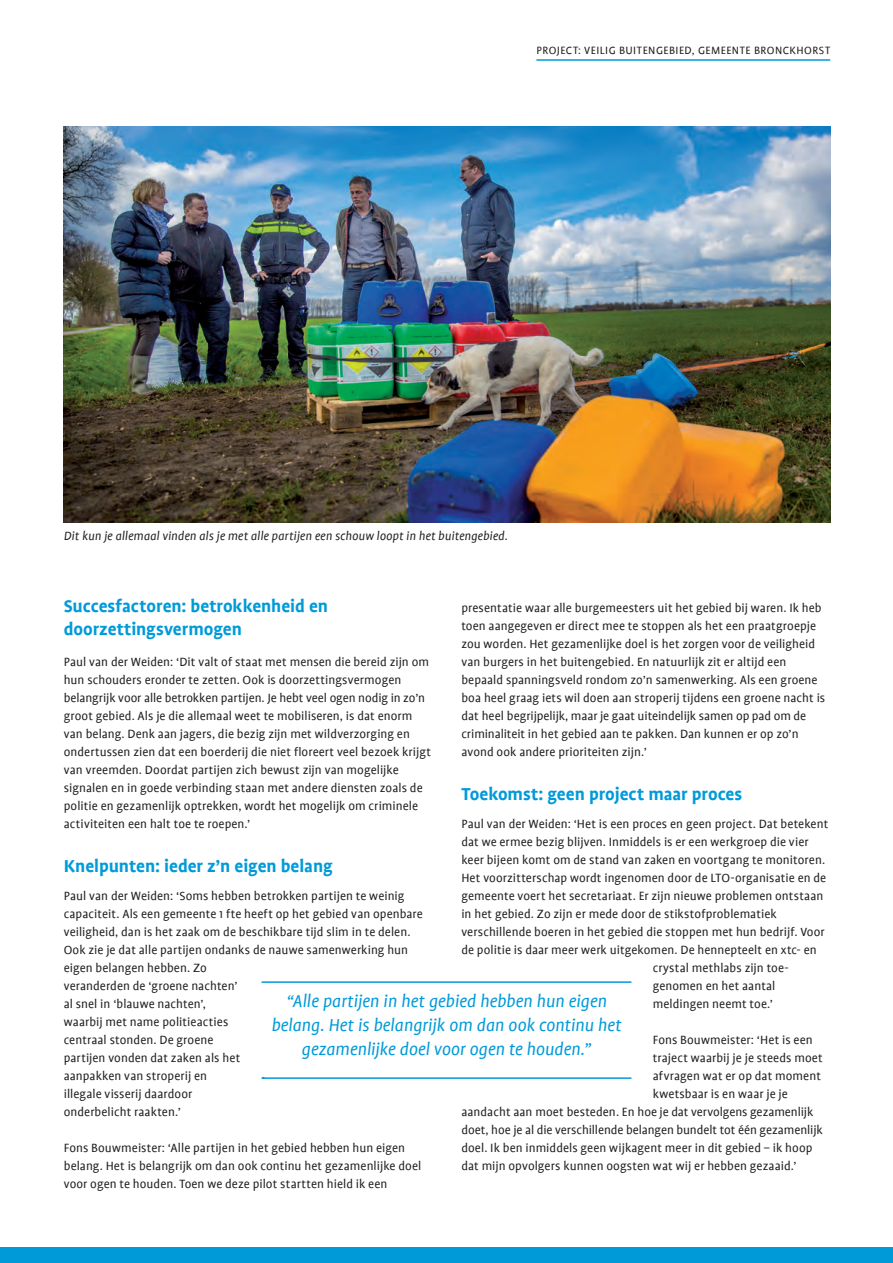
<style>
.page{position:relative;width:893px;height:1263px;background:#fff}
.page>*{position:absolute;margin:0;border:0;box-sizing:border-box;transform-origin:0 0}
.t1{font:italic 19.5px/24px "Profile";letter-spacing:-.01em;color:#009ad9;text-align:center}
.t2{font:700 19.5px/22.5px "Profile";letter-spacing:-.005em;color:#009ad9}
.t3{font:13.5px/18px "Profile";letter-spacing:.005em;color:#231f20}
.t4{font:italic 13.5px "Profile";letter-spacing:.005em;color:#231f20}
.t5{font:12px "Profile";letter-spacing:.04em;color:#231f20}
</style>
<div class="page">
<img style="left:64px;top:126px;width:766px;height:396px">
<hr style="left:261px;top:981px;width:370px;height:2px;background:#009ad9">
<hr style="left:261px;top:1077px;width:370px;height:2px;background:#009ad9">
<hr style="left:536px;top:59px;width:294px;height:2px;background:#009ad9">
<div style="left:0;top:1247px;width:893px;height:16px;background:#009ad9"></div>
<p class="t5" style="left:536px;top:44px;width:295px">PROJECT: VEILIG BUITENGEBIED, GEMEENTE BRONCKHORST</p>
<p class="t4" style="left:64px;top:529px;width:446px">Dit kun je allemaal vinden als je met alle partijen een schouw loopt in het buitengebied.</p>
<h1 class="t2" style="left:64px;top:595px;width:266px">Succesfactoren: betrokkenheid en doorzettingsvermogen</h1>
<p class="t3" style="left:64px;top:653px;width:369px">Paul van der Weiden: ‘Dit valt of staat met mensen die bereid zijn om hun schouders eronder te zetten. Ook is doorzettingsvermogen belangrijk voor alle betrokken partijen. Je hebt veel ogen nodig in zo’n groot gebied. Als je die allemaal weet te mobiliseren, is dat enorm van belang. Denk aan jagers, die bezig zijn met wildverzorging en ondertussen zien dat een boerderij die niet floreert veel bezoek krijgt van vreemden. Doordat partijen zich bewust zijn van mogelijke signalen en in goede verbinding staan met andere diensten zoals de politie en gezamenlijk optrekken, wordt het mogelijk om criminele activiteiten een halt toe te roepen.’</p>
<h1 class="t2" style="left:64px;top:854px;width:270px">Knelpunten: ieder z’n eigen belang</h1>
<p class="t3" style="left:64px;top:887px;width:361px">Paul van der Weiden: ‘Soms hebben betrokken partijen te weinig capaciteit. Als een gemeente 1 fte heeft op het gebied van openbare veiligheid, dan is het zaak om de beschikbare tijd slim in te delen.<br>Ook zie je dat alle partijen ondanks de nauwe samenwerking hun eigen belangen hebben. Zo<br>veranderden de ‘groene nachten’<br>al snel in ‘blauwe nachten’,<br>waarbij met name politieacties<br>centraal stonden. De groene<br>partijen vonden dat zaken als het<br>aanpakken van stroperij en<br>illegale visserij daardoor<br>onderbelicht raakten.’</p>
<p class="t3" style="left:64px;top:1139px;width:359px">Fons Bouwmeister: ‘Alle partijen in het gebied hebben hun eigen belang. Het is belangrijk om dan ook continu het gezamenlijke doel voor ogen te houden. Toen we deze pilot startten hield ik een</p>
<p class="t3" style="left:461px;top:599px;width:365px">presentatie waar alle burgemeesters uit het gebied bij waren. Ik heb toen aangegeven er direct mee te stoppen als het een praatgroepje zou worden. Het gezamenlijke doel is het zorgen voor de veiligheid van burgers in het buitengebied. En natuurlijk zit er altijd een bepaald spanningsveld rondom zo’n samenwerking. Als een groene boa heel graag iets wil doen aan stroperij tijdens een groene nacht is dat heel begrijpelijk, maar je gaat uiteindelijk samen op pad om de criminaliteit in het gebied aan te pakken. Dan kunnen er op zo’n avond ook andere prioriteiten zijn.’</p>
<h1 class="t2" style="left:461px;top:782px;width:282px">Toekomst: geen project maar proces</h1>
<p class="t3" style="left:461px;top:815px;width:368px">Paul van der Weiden: ‘Het is een proces en geen project. Dat betekent</p>
<p class="t3" style="left:461px;top:833px;width:349px">dat we ermee bezig blijven. Inmiddels is er een werkgroep die vier</p>
<p class="t3" style="left:461px;top:851px;width:365px">keer bijeen komt om de stand van zaken en voortgang te monitoren.</p>
<p class="t3" style="left:461px;top:869px;width:366px">Het voorzitterschap wordt ingenomen door de LTO-organisatie en de</p>
<p class="t3" style="left:461px;top:887px;width:363px">gemeente voert het secretariaat. Er zijn nieuwe problemen ontstaan</p>
<p class="t3" style="left:461px;top:905px;width:317px">in het gebied. Zo zijn er mede door de stikstofproblematiek</p>
<p class="t3" style="left:461px;top:923px;width:365px">verschillende boeren in het gebied die stoppen met hun bedrijf. Voor</p>
<p class="t3" style="left:461px;top:941px;width:357px">de politie is daar meer werk uitgekomen. De hennepteelt en xtc- en</p>
<p class="t3" style="left:653px;top:959px;width:136px">crystal methlabs zijn toe-</p>
<p class="t3" style="left:653px;top:977px;width:124px">genomen en het aantal</p>
<p class="t3" style="left:653px;top:995px;width:122px">meldingen neemt toe.’</p>
<p class="t3" style="left:653px;top:1031px;width:161px">Fons Bouwmeister: ‘Het is een</p>
<p class="t3" style="left:653px;top:1049px;width:172px">traject waarbij je je steeds moet</p>
<p class="t3" style="left:653px;top:1067px;width:170px">afvragen wat er op dat moment</p>
<p class="t3" style="left:653px;top:1085px;width:137px">kwetsbaar is en waar je je</p>
<p class="t3" style="left:461px;top:1103px;width:353px">aandacht aan moet besteden. En hoe je dat vervolgens gezamenlijk</p>
<p class="t3" style="left:461px;top:1121px;width:363px">doet, hoe je al die verschillende belangen bundelt tot één gezamenlijk</p>
<p class="t3" style="left:461px;top:1139px;width:353px">doel. Ik ben inmiddels geen wijkagent meer in dit gebied – ik hoop</p>
<p class="t3" style="left:461px;top:1157px;width:337px">dat mijn opvolgers kunnen oogsten wat wij er hebben gezaaid.’</p>
<h1 class="t1" style="left:271px;top:989px;width:352px">“Alle partijen in het gebied hebben hun eigen belang. Het is belangrijk om dan ook continu het gezamenlijke doel voor ogen te houden.”</h1>
<h1 class="t1" style="left:261px;top:1061px;width:6px">.</h1>
</div>
